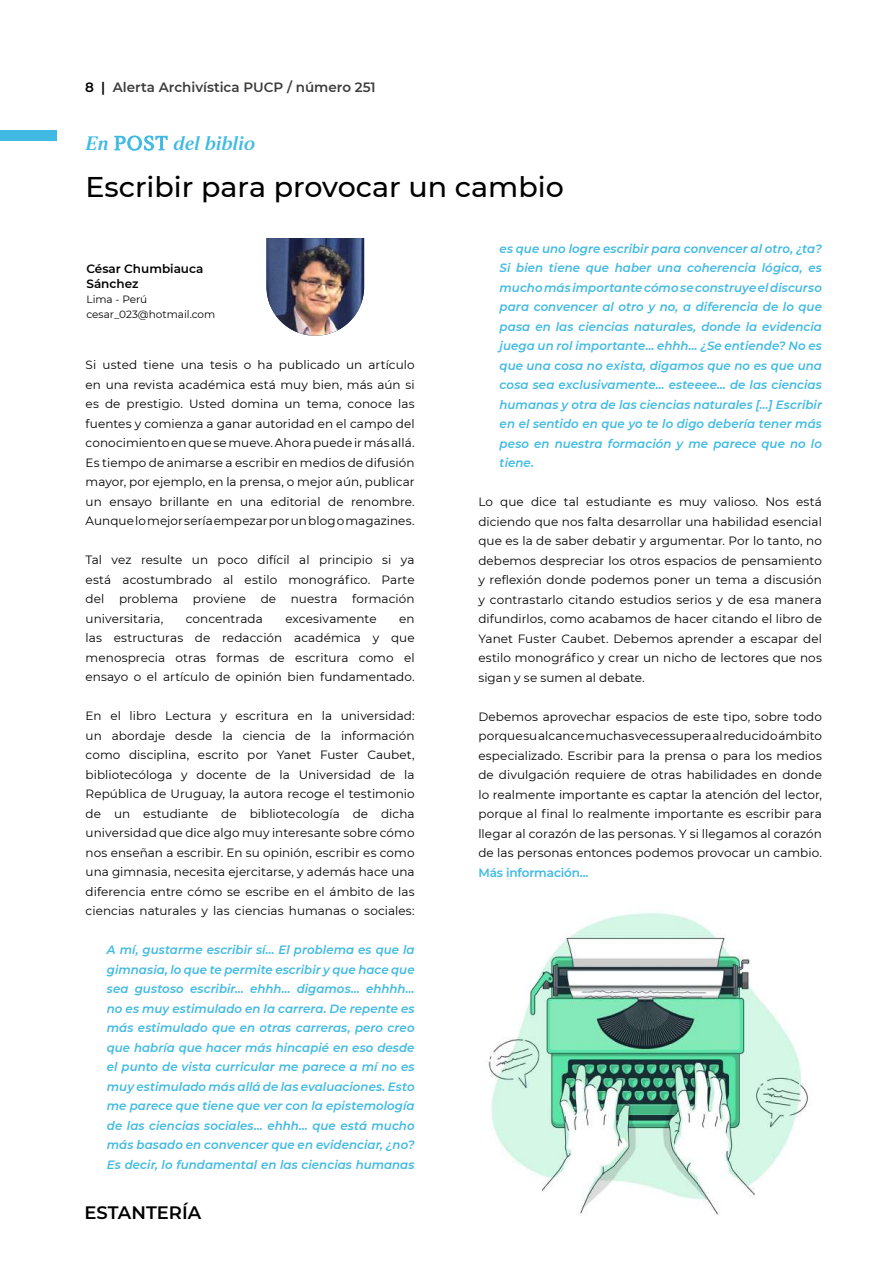
<style>
.page{position:relative;width:893px;height:1263px;background:#fff}
.page>*{position:absolute;margin:0;border:0;box-sizing:border-box;transform-origin:0 0}
.t1{font:500 28.5px "Montserrat";color:#000}
.t2{font:19.5px "Strato Pro Demi Bold It";color:#40bae3}
.t3{font:600 18px "Montserrat";color:#000}
.t4{font:600 13.5px "Montserrat";color:#3c3c3b}
.t5{font:12px/19.5px "Montserrat";letter-spacing:.005em;color:#000;text-align:justify}
.t6{font:italic 600 12px/19.5px "Montserrat";letter-spacing:.005em;color:#40bae3;text-align:justify}
.t7{font:600 12px/15px "Montserrat";color:#020203}
.t8{font:600 12px "Montserrat";letter-spacing:-.01em;color:#40bae3}
.t9{font:10.5px/15px "Montserrat";color:#020203}
.s1{color:#000}
.s2{font-family:"Strato Pro"}
</style>
<div class="page">
<img style="left:488px;top:912px;width:320px;height:304px">
<div style="left:0;top:130px;width:57px;height:11px;background:#40bae3"></div>
<img style="left:266px;top:238px;width:98px;height:98px">
<p class="t4" style="left:85px;top:77px;width:292px"><span class="s1">8 |</span> Alerta Archivística PUCP / número 251</p>
<h2 class="t2" style="left:86px;top:131px;width:171px">En <span class="s2">POST</span> del biblio</h2>
<h1 class="t1" style="left:86px;top:167px;width:480px">Escribir para provocar un cambio</h1>
<p class="t7" style="left:86px;top:260px;width:118px">César Chumbiauca<br>Sánchez</p>
<p class="t9" style="left:86px;top:291px;width:130px">Lima - Perú cesar_023@hotmail.com</p>
<p class="t5" style="left:86px;top:355px;width:330px">Si usted tiene una tesis o ha publicado un artículo en una revista académica está muy bien, más aún si es de prestigio. Usted domina un tema, conoce las fuentes y comienza a ganar autoridad en el campo del conocimiento en que se mueve. Ahora puede ir más allá.<br>Es tiempo de animarse a escribir en medios de difusión mayor, por ejemplo, en la prensa, o mejor aún, publicar un ensayo brillante en una editorial de renombre.<br>Aunque lo mejor sería empezar por un blog o magazines.</p>
<p class="t5" style="left:86px;top:550px;width:330px">Tal vez resulte un poco difícil al principio si ya está acostumbrado al estilo monográfico. Parte del problema proviene de nuestra formación universitaria,</p>
<p class="t5" style="left:186px;top:608px;width:79px">concentrada</p>
<p class="t5" style="left:285px;top:608px;width:93px">excesivamente</p>
<p class="t5" style="left:86px;top:608px;width:330px;text-indent:314px">en las estructuras de redacción académica y que menosprecia otras formas de escritura como el ensayo o el artículo de opinión bien fundamentado.</p>
<p class="t5" style="left:86px;top:706px;width:330px">En el libro Lectura y escritura en la universidad: un abordaje desde la ciencia de la información como disciplina, escrito por Yanet Fuster Caubet, bibliotecóloga y docente de la Universidad de la República de Uruguay, la autora recoge el testimonio de un estudiante de bibliotecología de dicha universidad que dice algo muy interesante sobre cómo nos enseñan a escribir. En su opinión, escribir es como una gimnasia, necesita ejercitarse, y además hace una diferencia entre cómo se escribe en el ámbito de las ciencias naturales y las ciencias humanas o sociales:</p>
<p class="t6" style="left:107px;top:940px;width:309px">A mí, gustarme escribir sí… El problema es que la gimnasia, lo que te permite escribir y que hace que sea gustoso escribir… ehhh… digamos… ehhhh… no es muy estimulado en la carrera. De repente es más estimulado que en otras carreras, pero creo que habría que hacer más hincapié en eso desde el punto de vista curricular me parece a mí no es muy estimulado más allá de las evaluaciones. Esto me parece que tiene que ver con la epistemología de las ciencias sociales… ehhh… que está mucho más basado en convencer que en evidenciar, ¿no?<br>Es decir, lo fundamental en las ciencias humanas</p>
<h3 class="t3" style="left:85px;top:1200px;width:118px">ESTANTERÍA</h3>
<p class="t6" style="left:500px;top:238px;width:324px">es que uno logre escribir para convencer al otro, ¿ta?<br>Si bien tiene que haber una coherencia lógica, es mucho más importante cómo se construye el discurso para convencer al otro y no, a diferencia de lo que pasa en las ciencias naturales, donde la evidencia juega un rol importante… ehhh… ¿Se entiende? No es que una cosa no exista, digamos que no es que una cosa sea exclusivamente… esteeee… de las ciencias humanas y otra de las ciencias naturales […] Escribir en el sentido en que yo te lo digo debería tener más peso en nuestra formación y me parece que no lo tiene.</p>
<p class="t5" style="left:478px;top:492px;width:345px">Lo que dice tal estudiante es muy valioso. Nos está diciendo que nos falta desarrollar una habilidad esencial que es la de saber debatir y argumentar. Por lo tanto, no debemos despreciar los otros espacios de pensamiento y reflexión donde podemos poner un tema a discusión y contrastarlo citando estudios serios y de esa manera difundirlos, como acabamos de hacer citando el libro de Yanet Fuster Caubet. Debemos aprender a escapar del estilo monográfico y crear un nicho de lectores que nos sigan y se sumen al debate.</p>
<p class="t5" style="left:478px;top:706px;width:345px">Debemos aprovechar espacios de este tipo, sobre todo porque su alcance muchas veces supera al reducido ámbito especializado. Escribir para la prensa o para los medios de divulgación requiere de otras habilidades en donde lo realmente importante es captar la atención del lector, porque al final lo realmente importante es escribir para llegar al corazón de las personas. Y si llegamos al corazón de las personas entonces podemos provocar un cambio.</p>
<p class="t8" style="left:478px;top:864px;width:112px">Más información...</p>
</div>
